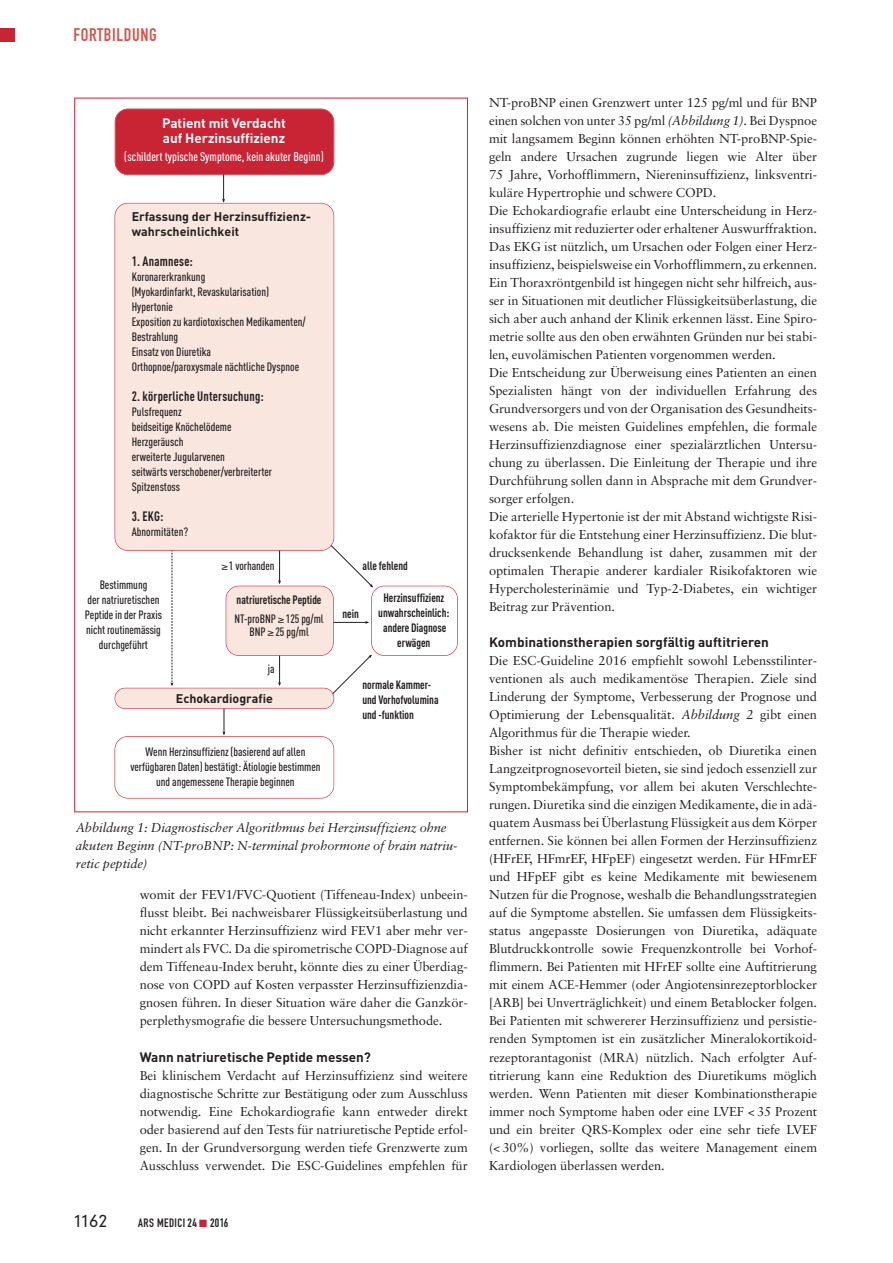
<style>
.page{position:relative;width:893px;height:1263px;background:#fff}
.page>*{position:absolute;margin:0;border:0;box-sizing:border-box;transform-origin:0 0}
.t1{font:18px "DIN Engschrift";letter-spacing:.035em;color:#d1574e}
.t2{font:300 16.5px "DIN Neuzeit Grotesk";color:#231f20}
.t3{font:700 13.5px "DIN";color:#231f20}
.t4{font:700 13.5px "DIN Cond";letter-spacing:.015em;color:#231f20;scale:.96 1}
.t5{font:700 13.5px/15px "DIN";color:#fff}
.t6{font:12.9px/18px "Sabon";letter-spacing:-.005em;color:#231f20;text-align:justify}
.t7{font:italic 12.9px/18px "Sabon";letter-spacing:-.005em;color:#231f20}
.t8{font:700 12.45px/15px "DIN";color:#231f20}
.t9{font:500 12.45px "DIN Cond";color:#fff}
.t10{font:500 12px/15px "DIN Cond";color:#231f20;text-align:center}
.t11{font:700 12px/15px "DIN Cond";letter-spacing:-.005em;color:#231f20;scale:.96 1}
.t12{font:12px "DIN Engschrift";letter-spacing:.035em;color:#231f20}
.s1{font-weight:500}
.s2{color:#c82434}
.s3{font-style:italic}
</style>
<div class="page">
<div style="left:0;top:28px;width:15px;height:14px;background:#c82434"></div>
<hr style="left:330px;top:622px;width:38px;height:1px;background:#231f20">
<svg style="left:327px;top:654px;width:45px;height:46px"></svg>
<hr style="left:224px;top:700px;width:1px;height:34px;background:#231f20">
<svg style="left:222px;top:731px;width:4px;height:4px"></svg>
<hr style="left:279px;top:549px;width:1px;height:34px;background:#231f20">
<svg style="left:170px;top:551px;width:3px;height:135px"></svg>
<hr style="left:279px;top:650px;width:1px;height:35px;background:#231f20">
<hr style="left:223px;top:167px;width:1px;height:35px;background:#231f20">
<div style="left:115px;top:203px;width:219px;height:347px;background:#f8e6df;border-radius:13px"></div>
<div style="left:115px;top:203px;width:219px;height:348px;border:1px solid #c82434;border-radius:13px"></div>
<div style="left:115px;top:736px;width:219px;height:62px;border:1px solid #c82434;border-radius:13px"></div>
<div style="left:115px;top:688px;width:219px;height:20px;background:#f8e6df;border-radius:10px"></div>
<div style="left:115px;top:688px;width:219px;height:21px;border:1px solid #c82434;border-radius:11px"></div>
<div style="left:226px;top:586px;width:107px;height:69px;background:#f8e6df;border-radius:13px"></div>
<div style="left:226px;top:586px;width:108px;height:70px;border:1px solid #c82434;border-radius:13px"></div>
<div style="left:371px;top:586px;width:87px;height:70px;border:1px solid #c82434;border-radius:13px"></div>
<div style="left:115px;top:109px;width:219px;height:66px;background:#c82434;border-radius:13px"></div>
<div style="left:115px;top:109px;width:219px;height:66px;border:1px solid #c82434;border-radius:13px"></div>
<svg style="left:328px;top:542px;width:45px;height:46px"></svg>
<h1 class="t1" style="left:73px;top:28px;width:85px">FORTBILDUNG</h1>
<p class="t5" style="left:162px;top:116px;width:125px">Patient mit Verdacht auf Herzinsuffizienz</p>
<p class="t9" style="left:124px;top:152px;width:201px">(schildert typische Symptome, kein akuter Beginn)</p>
<p class="t8" style="left:132px;top:209px;width:181px">Erfassung der Herzinsuffizienz&shy;wahrscheinlichkeit</p>
<p class="t4" style="left:132px;top:256px;width:65px">1. Anamnese:</p>
<p class="t10" style="left:132px;top:270px;width:176px;text-align:left">Koronarerkrankung<br>(Myokardinfarkt, Revaskularisation)<br>Hypertonie<br>Exposition zu kardiotoxischen Medikamenten/<br>Bestrahlung<br>Einsatz von Diuretika<br>Orthopnoe/paroxysmale nächtliche Dyspnoe</p>
<p class="t4" style="left:132px;top:391px;width:139px">2. körperliche Untersuchung:</p>
<p class="t10" style="left:132px;top:405px;width:142px;text-align:left">Pulsfrequenz<br>beidseitige Knöchelödeme<br>Herzgeräusch<br>erweiterte Jugularvenen<br>seitwärts verschobener/verbreiterter<br>Spitzenstoss</p>
<p class="t4" style="left:132px;top:511px;width:35px">3. EKG:</p>
<p class="t10" style="left:132px;top:525px;width:58px">Abnormitäten?</p>
<p class="t10" style="left:85px;top:578px;width:79px">Bestimmung<br>der natriuretischen<br>Peptide in der Praxis nicht routinemässig durchgeführt</p>
<p class="t10" style="left:222px;top:559px;width:55px">≥1 vorhanden</p>
<p class="t11" style="left:362px;top:559px;width:49px">alle fehlend</p>
<p class="t11" style="left:235px;top:591px;width:94px;line-height:19.2px">natriuretische Peptide<br><span class="s1">NT-proBNP</span> ≥<span class="s1">125 pg/ml</span></p>
<p class="t10" style="left:249px;top:626px;width:61px">BNP ≥25 pg/ml</p>
<p class="t10" style="left:268px;top:663px;width:8px">ja</p>
<p class="t8" style="left:176px;top:691px;width:98px">Echokardiografie</p>
<p class="t11" style="left:342px;top:608px;width:19px">nein</p>
<p class="t11" style="left:378px;top:591px;width:76px;text-align:center">Herzinsuffizienz unwahrscheinlich: andere Diagnose erwägen</p>
<p class="t11" style="left:362px;top:678px;width:81px">normale Kammer&shy;und Vorhofvolumina und -funktion</p>
<p class="t10" style="left:130px;top:745px;width:192px">Wenn Herzinsuffizienz (basierend auf allen verfügbaren Daten) bestätigt: Ätiologie bestimmen und angemessene Therapie beginnen</p>
<p class="t7" style="left:76px;top:819px;width:383px">Abbildung 1: Diagnostischer Algorithmus bei Herzinsuffizienz ohne akuten Beginn (NT-proBNP: N-terminal prohormone of brain natriu&shy;retic peptide)</p>
<p class="t6" style="left:140px;top:887px;width:330px">womit der FEV1/FVC-Quotient (Tiffeneau-Index) unbeein&shy;flusst bleibt. Bei nachweisbarer Flüssigkeitsüberlastung und nicht erkannter Herzinsuffizienz wird FEV1 aber mehr ver&shy;mindert als FVC. Da die spirometrische COPD-Diagnose auf dem Tiffeneau-Index beruht, könnte dies zu einer Überdiag&shy;nose von COPD auf Kosten verpasster Herzinsuffizienzdia&shy;gnosen führen. In dieser Situation wäre daher die Ganzkör&shy;perplethysmografie die bessere Untersuchungsmethode.</p>
<p class="t3" style="left:140px;top:1049px;width:233px">Wann natriuretische Peptide messen?</p>
<p class="t6" style="left:140px;top:1067px;width:330px">Bei klinischem Verdacht auf Herzinsuffizienz sind weitere diagnostische Schritte zur Bestätigung oder zum Ausschluss notwendig. Eine Echokardiografie kann entweder direkt oder basierend auf den Tests für natriuretische Peptide erfol&shy;gen. In der Grundversorgung werden tiefe Grenzwerte zum Ausschluss verwendet. Die ESC-Guidelines empfehlen für</p>
<p class="t2" style="left:74px;top:1214px;width:35px">1162</p>
<p class="t12" style="left:138px;top:1218px;width:92px">ARS MEDICI24 <span class="s2">■</span> 2016</p>
<p class="t6" style="left:489px;top:95px;width:330px;text-align:left">NT-proBNP einen Grenzwert unter 125 pg/ml und für BNP einen solchen von unter 35 pg/ml <span class="s3">(Abbildung 1).</span> Bei Dyspnoe mit langsamem Beginn können erhöhten NT-proBNP-Spie&shy;geln andere Ursachen zugrunde liegen wie Alter über 75 Jahre, Vorhofflimmern, Niereninsuffizienz, linksventri&shy;kuläre Hypertrophie und schwere COPD.<br>Die Echokardiografie erlaubt eine Unterscheidung in Herz&shy;insuffizienz mit reduzierter oder erhaltener Auswurffraktion.<br>Das EKG ist nützlich, um Ursachen oder Folgen einer Herz&shy;insuffizienz, beispielsweise ein Vorhofflimmern, zu erkennen.<br>Ein Thoraxröntgenbild ist hingegen nicht sehr hilfreich, aus&shy;ser in Situationen mit deutlicher Flüssigkeitsüberlastung, die sich aber auch anhand der Klinik erkennen lässt. Eine Spiro&shy;metrie sollte aus den oben erwähnten Gründen nur bei stabi&shy;len, euvolämischen Patienten vorgenommen werden.<br>Die Entscheidung zur Überweisung eines Patienten an einen Spezialisten hängt von der individuellen Erfahrung des Grundversorgers und von der Organisation des Gesundheits&shy;wesens ab. Die meisten Guidelines empfehlen, die formale Herzinsuffizienzdiagnose einer spezialärztlichen Untersu&shy;chung zu überlassen. Die Einleitung der Therapie und ihre Durchführung sollen dann in Absprache mit dem Grundver&shy;sorger erfolgen.<br>Die arterielle Hypertonie ist der mit Abstand wichtigste Risi&shy;kofaktor für die Entstehung einer Herzinsuffizienz. Die blut&shy;drucksenkende Behandlung ist daher, zusammen mit der optimalen Therapie anderer kardialer Risikofaktoren wie Hypercholesterinämie und Typ-2-Diabetes, ein wichtiger Beitrag zur Prävention.</p>
<p class="t3" style="left:489px;top:635px;width:281px">Kombinationstherapien sorgfältig auftitrieren</p>
<p class="t6" style="left:489px;top:653px;width:330px;text-align:left">Die ESC-Guideline 2016 empfiehlt sowohl Lebensstilinter&shy;ventionen als auch medikamentöse Therapien. Ziele sind Linderung der Symptome, Verbesserung der Prognose und Optimierung der Lebensqualität. <span class="s3">Abbildung 2</span> gibt einen Algorithmus für die Therapie wieder.<br>Bisher ist nicht definitiv entschieden, ob Diuretika einen Langzeitprognosevorteil bieten, sie sind jedoch essenziell zur Symptombekämpfung, vor allem bei akuten Verschlechte&shy;rungen. Diuretika sind die einzigen Medikamente, die in adä&shy;quatem Ausmass bei Überlastung Flüssigkeit aus dem Körper entfernen. Sie können bei allen Formen der Herzinsuffizienz (HFrEF, HFmrEF, HFpEF) eingesetzt werden. Für HFmrEF und HFpEF gibt es keine Medikamente mit bewiesenem Nutzen für die Prognose, weshalb die Behandlungsstrategien auf die Symptome abstellen. Sie umfassen dem Flüssigkeits&shy;status angepasste Dosierungen von Diuretika, adäquate Blutdruckkontrolle sowie Frequenzkontrolle bei Vorhof&shy;flimmern. Bei Patienten mit HFrEF sollte eine Auftitrierung mit einem ACE-Hemmer (oder Angiotensinrezeptorblocker [ARB] bei Unverträglichkeit) und einem Betablocker folgen.<br>Bei Patienten mit schwererer Herzinsuffizienz und persistie&shy;renden Symptomen ist ein zusätzlicher Mineralokortikoid&shy;rezeptorantagonist (MRA) nützlich. Nach erfolgter Auf&shy;titrierung kann eine Reduktion des Diuretikums möglich werden. Wenn Patienten mit dieser Kombinationstherapie immer noch Symptome haben oder eine LVEF &lt; 35 Prozent und ein breiter QRS-Komplex oder eine sehr tiefe LVEF (&lt; 30%) vorliegen, sollte das weitere Management einem Kardiologen überlassen werden.</p>
</div>
